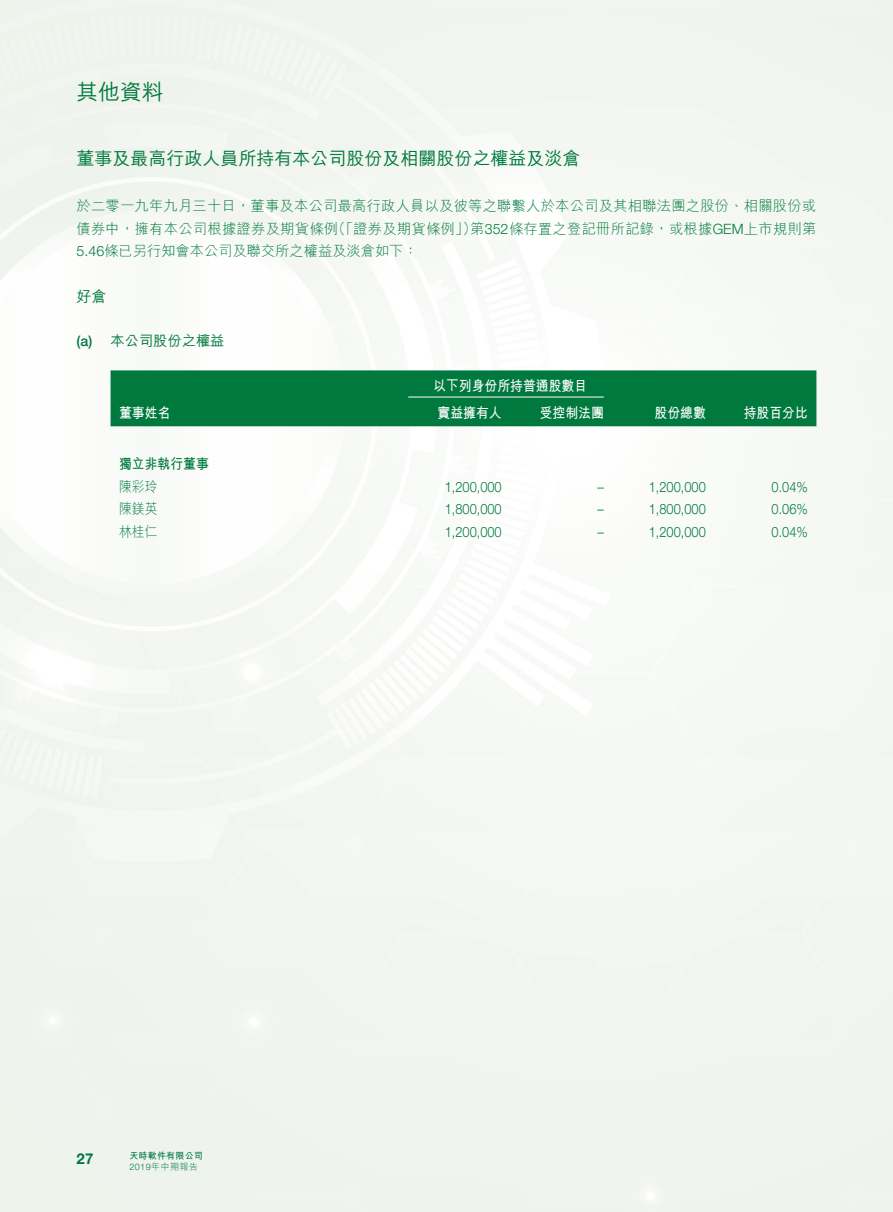
<style>
.page{position:relative;width:893px;height:1212px;background:#fff}
.page>*{position:absolute;margin:0;border:0;box-sizing:border-box;transform-origin:0 0}
.t1{font:500 21.75px "M Hei HK";color:#00793e}
.t2{font:500 18px "M Hei HK";color:#00793e}
.t3{font:700 15px "Helvetica Neue LT Std";color:#00793e}
.t4{font:500 15px "M Hei HK";color:#00793e}
.t5{font:300 14.25px/22.5px "M Hei HK";letter-spacing:.02em;color:#00793e;text-align:right}
.t6{font:300 14.25px "Helvetica Neue LT Std";color:#00793e;scale:.9 1}
.t7{font:300 14.25px/22.5px "M Hei HK";color:#00793e}
.t8{font:700 14.25px "M Hei HK";color:#fff;scale:.9 1}
.t9{font:300 14.25px "M Hei HK";letter-spacing:.02em;color:#00793e;scale:.9 1}
.t10{font:500 14.25px "M Hei HK";color:#00793e}
.t11{font:700 14.25px "M Hei HK";color:#00793e;scale:.9 1}
.t12{font:500 14.25px "Helvetica Neue LT Std";color:#00793e}
.t13{font:300 9px "M Hei HK";letter-spacing:.05em;color:#00793e}
.t14{font:700 9px "M Hei HK";letter-spacing:.025em;color:#00793e}
.s1{font-family:"Helvetica Neue LT Std"}
</style>
<div class="page">
<div style="left:111px;top:370px;width:705px;height:56px;background:#00793e"></div>
<hr style="left:408px;top:397px;width:196px;height:1px;background:#fff">
<h1 class="t1" style="left:77px;top:76px;width:89px">其他資料</h1>
<p class="t2" style="left:77px;top:145px;width:505px">董事及最高行政人員所持有本公司股份及相關股份之權益及淡倉</p>
<p class="t5" style="left:77px;top:194px;width:741px">於二零一九年九月三十日，董事及本公司最高行政人員以及彼等之聯繫人於本公司及其相聯法團之股份、相關股份或第<span class="s1">352</span>條存置之登記冊所記錄，或根據<span class="s1">GEM</span>上市規則第</p>
<p class="t7" style="left:77px;top:217px;width:343px">債券中，擁有本公司根據證券及期貨條例<br><span class="s1">5.46</span>條已另行知會本公司及聯交所之權益及淡倉如下：</p>
<p class="t4" style="left:77px;top:285px;width:32px">好倉</p>
<p class="t10" style="left:111px;top:330px;width:115px">本公司股份之權益</p>
<p class="t5" style="left:331px;top:217px;width:147px">（「證券及期貨條例」）</p>
<p class="t12" style="left:77px;top:332px;width:17px">a( )</p>
<p class="t8" style="left:433px;top:375px;width:173px">以下列身份所持普通股數目</p>
<p class="t8" style="left:119px;top:402px;width:58px">董事姓名</p>
<p class="t11" style="left:119px;top:454px;width:101px">獨立非執行董事</p>
<p class="t8" style="left:438px;top:402px;width:73px">實益擁有人</p>
<p class="t8" style="left:540px;top:402px;width:73px">受控制法團</p>
<p class="t8" style="left:655px;top:402px;width:59px">股份總數</p>
<p class="t8" style="left:744px;top:402px;width:73px">持股百分比</p>
<p class="t9" style="left:119px;top:479px;width:44px">陳彩玲</p>
<p class="t6" style="left:445px;top:478px;width:65px">1,200,000</p>
<p class="t6" style="left:597px;top:478px;width:9px">–</p>
<p class="t6" style="left:649px;top:478px;width:65px">1,200,000</p>
<p class="t6" style="left:772px;top:478px;width:42px">0.04%</p>
<p class="t9" style="left:119px;top:502px;width:44px">陳鎂英</p>
<p class="t6" style="left:445px;top:501px;width:65px">1,800,000</p>
<p class="t6" style="left:597px;top:501px;width:9px">–</p>
<p class="t6" style="left:649px;top:501px;width:65px">1,800,000</p>
<p class="t6" style="left:772px;top:501px;width:42px">0.06%</p>
<p class="t9" style="left:119px;top:524px;width:44px">林桂仁</p>
<p class="t6" style="left:445px;top:523px;width:65px">1,200,000</p>
<p class="t6" style="left:597px;top:523px;width:9px">–</p>
<p class="t6" style="left:649px;top:523px;width:65px">1,200,000</p>
<p class="t6" style="left:772px;top:523px;width:42px">0.04%</p>
<p class="t3" style="left:77px;top:1149px;width:19px">27</p>
<p class="t14" style="left:129px;top:1149px;width:75px">天時軟件有限公司</p>
<p class="t13" style="left:129px;top:1162px;width:70px"><span class="s1">2019</span>年中期報告</p>
</div>
